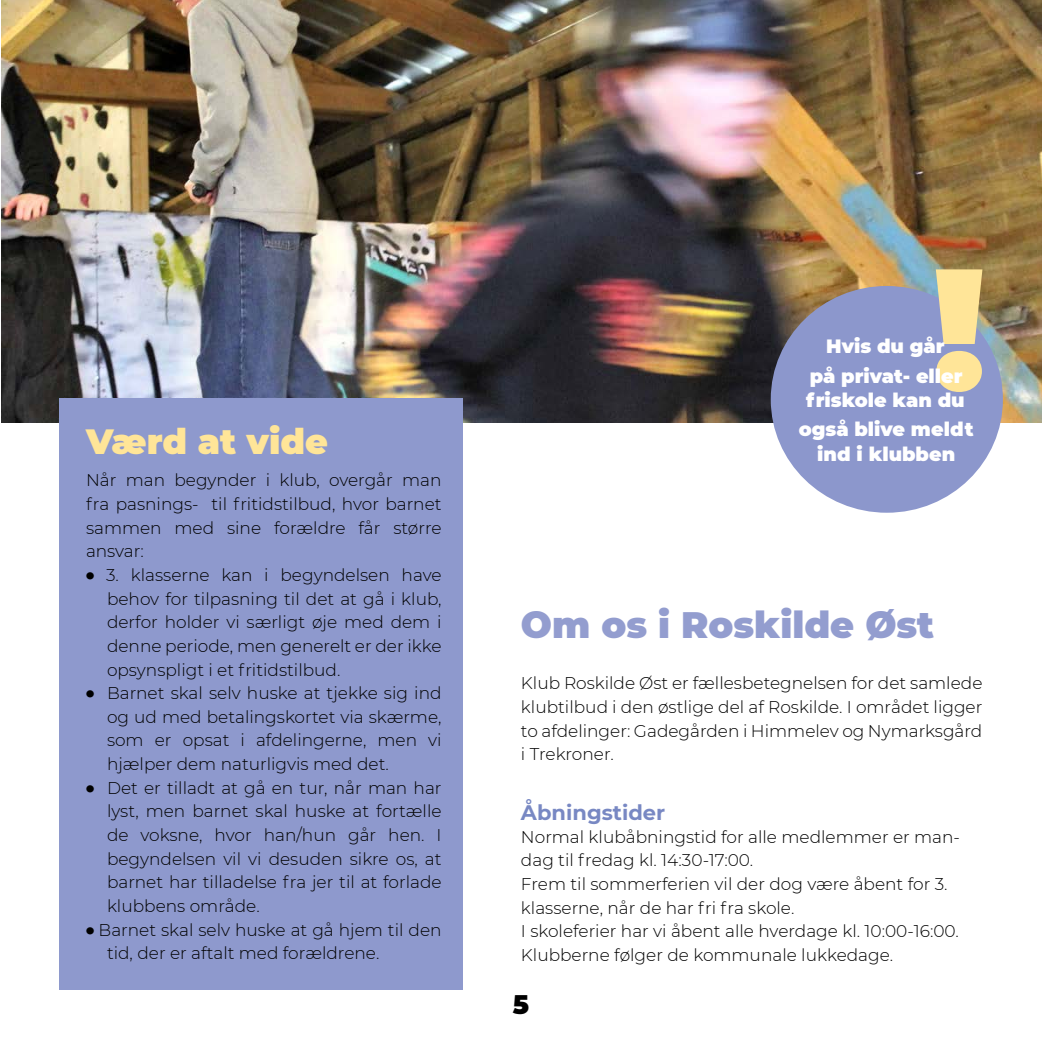
<style>
.page{position:relative;width:1042px;height:1042px;background:#fff}
.page>*{position:absolute;margin:0;border:0;box-sizing:border-box;transform-origin:0 0}
.t1{font:900 36.75px "Montserrat";color:#939dcf}
.t2{font:900 35px "Montserrat";color:#ffe598}
.t3{font:900 26.25px "Montserrat";color:#000}
.t4{font:700 21px "Montserrat";color:#7888c3}
.t5{font:900 19.25px/29.2px "Montserrat";color:#fff;text-align:center}
.t6{font:300 16.97px/23.6px "Montserrat";color:#000;text-align:justify}
.s1{font-family:"Aleo";font-weight:700}
</style>
<div class="page">
<img style="left:1px;top:0;width:1041px;height:422px">
<div style="left:60px;top:398px;width:403px;height:592px;background:#8e99cd"></div>
<div style="left:771px;top:286px;width:232px;height:227px;background:#8c97cc;border-radius:50%"></div>
<svg style="left:936px;top:269px;width:46px;height:123px"></svg>
<h2 class="t2" style="left:86px;top:416px;width:244px">Værd at vide</h2>
<p class="t6" style="left:86px;top:468px;width:357px">Når man begynder i klub, overgår man fra pasnings- til fritidstilbud, hvor barnet sammen med sine forældre får større ansvar:</p>
<p class="t6" style="left:107px;top:562px;width:336px;text-indent:-21px"><span class="s1">•</span> 3. klasserne kan i begyndelsen have behov for tilpasning til det at gå i klub, derfor holder vi særligt øje med dem i denne periode, men generelt er der ikke opsynspligt i et fritidstilbud.</p>
<p class="t6" style="left:107px;top:681px;width:336px;text-indent:-21px"><span class="s1">•</span> Barnet skal selv huske at tjekke sig ind og ud med betalingskortet via skærme, som er opsat i afdelingerne, men vi hjælper dem naturligvis med det.</p>
<p class="t6" style="left:107px;top:775px;width:336px;text-indent:-21px"><span class="s1">•</span> Det er tilladt at gå en tur, når man har lyst, men barnet skal huske at fortælle de voksne, hvor han/hun går hen. I begyndelsen vil vi desuden sikre os, at barnet har tilladelse fra jer til at forlade klubbens område.</p>
<p class="t6" style="left:107px;top:917px;width:336px;text-indent:-21px"><span class="s1">•</span> Barnet skal selv huske at gå hjem til den tid, der er aftalt med forældrene.</p>
<p class="t5" style="left:810px;top:331px;width:154px">Hvis du går<br>på privat- eller</p>
<p class="t5" style="left:799px;top:384px;width:176px">friskole kan du også blive meldt</p>
<p class="t5" style="left:817px;top:438px;width:139px">ind i klubben</p>
<h1 class="t1" style="left:521px;top:597px;width:415px">Om os i Roskilde Øst</h1>
<p class="t6" style="left:521px;top:671px;width:463px">Klub Roskilde Øst er fællesbetegnelsen for det samlede klubtilbud i den østlige del af Roskilde. I området ligger to afdelinger: Gadegården i Himmelev og Nymarksgård i Trekroner.</p>
<p class="t4" style="left:521px;top:797px;width:146px">Åbningstider</p>
<p class="t6" style="left:521px;top:824px;width:440px;text-align:left">Normal klubåbningstid for alle medlemmer er man&shy;dag til fredag kl. 14:30-17:00.<br>Frem til sommerferien vil der dog være åbent for 3. klasserne, når de har fri fra skole.<br>I skoleferier har vi åbent alle hverdage kl. 10:00-16:00.<br>Klubberne følger de kommunale lukkedage.</p>
<h3 class="t3" style="left:513px;top:985px;width:18px">5</h3>
</div>
